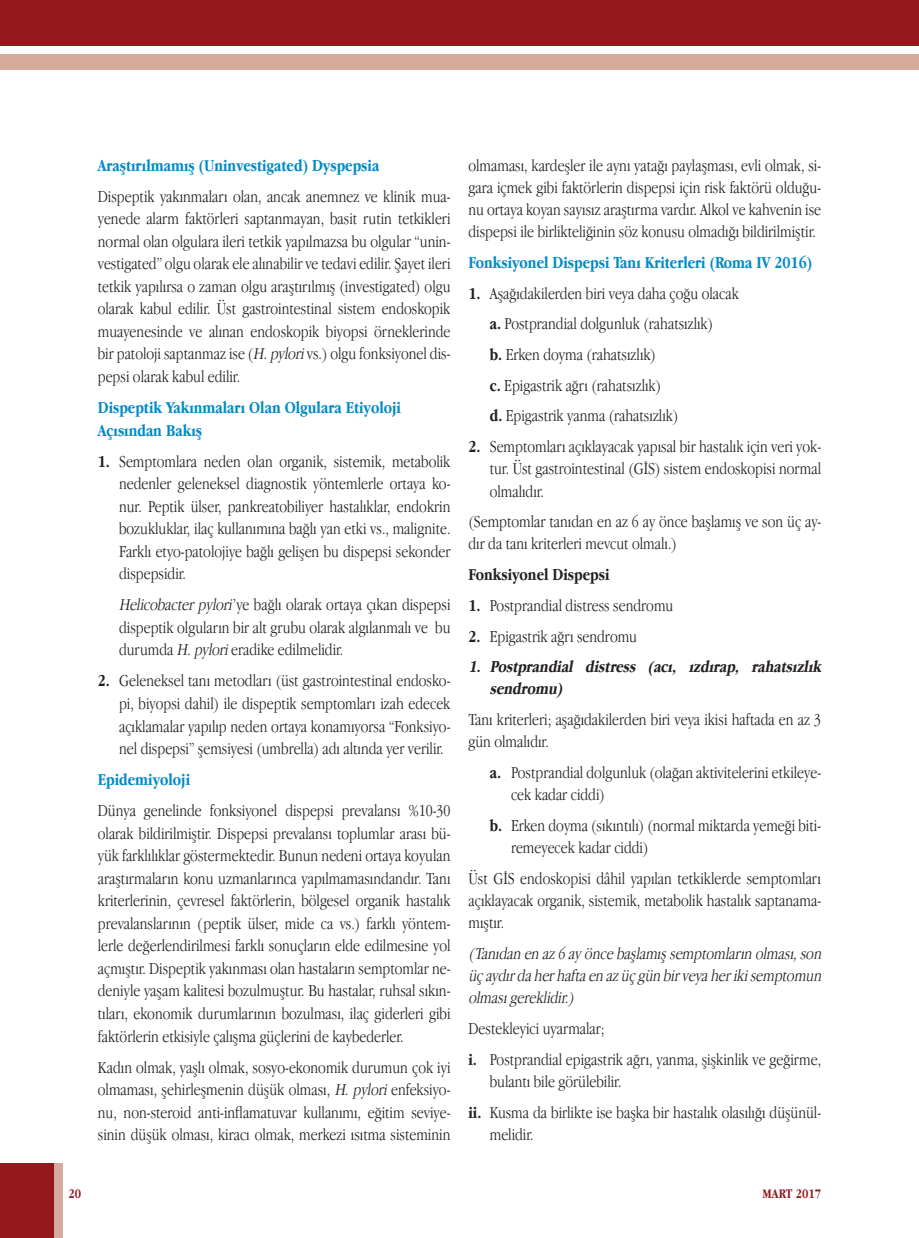
<style>
.page{position:relative;width:919px;height:1238px;background:#fff}
.page>*{position:absolute;margin:0;border:0;box-sizing:border-box;transform-origin:0 0}
.t1{font:300 17.25px/22.5px "Apple Garamond";color:#231f20;text-align:justify}
.t2{font:700 17.25px/22.5px "Apple Garamond";color:#008ac8}
.t3{font:italic 300 17.25px/22.2px "Apple Garamond";color:#231f20;text-align:justify}
.t4{font:italic 700 17.25px/22.2px "Apple Garamond";color:#231f20}
.t5{font:700 17.25px "Apple Garamond";color:#231f20}
.t6{font:700 13.5px "Apple Garamond";color:#93191d}
.s1{font-style:italic}
.s2{font-weight:700}
</style>
<div class="page">
<div style="left:0;top:1163px;width:54px;height:74px;background:#93191d"></div>
<div style="left:54px;top:1163px;width:8px;height:74px;background:#d6ab9c"></div>
<div style="left:0;top:54px;width:918px;height:15px;background:#d6ab9c"></div>
<div style="left:0;top:0;width:918px;height:45px;background:#93191d"></div>
<p class="t2" style="left:98px;top:154px;width:283px">Araştırılmamış (Uninvestigated) Dyspepsia</p>
<p class="t1" style="left:98px;top:185px;width:354px">Dispeptik yakınmaları olan, ancak anemnez ve klinik mua&shy;yenede alarm faktörleri saptanmayan, basit rutin tetkikleri normal olan olgulara ileri tetkik yapılmazsa bu olgular “unin&shy;vestigated” olgu olarak ele alınabilir ve tedavi edilir. Şayet ileri tetkik yapılırsa o zaman olgu araştırılmış (investigated) olgu olarak kabul edilir. Üst gastrointestinal sistem endoskopik muayenesinde ve alınan endoskopik biyopsi örneklerinde bir patoloji saptanmaz ise (<span class="s1">H.pylori</span>vs.) olgu fonksiyonel dis&shy;pepsi olarak kabul edilir.</p>
<p class="t2" style="left:98px;top:396px;width:304px">Dispeptik Yakınmaları Olan Olgulara Etiyoloji<br>Açısından Bakış</p>
<p class="t1" style="left:119px;top:449px;width:333px;text-indent:-21px"><span class="s2">1.</span> Semptomlara neden olan organik, sistemik, metabolik nedenler geleneksel diagnostik yöntemlerle ortaya ko&shy;nur. Peptik ülser, pankreatobiliyer hastalıklar, endokrin bozukluklar, ilaç kullanımına bağlı yan etki vs., malignite.<br>Farklı etyo-patolojiye bağlı gelişen bu dispepsi sekonder dispepsidir.</p>
<p class="t1" style="left:119px;top:593px;width:333px"><span class="s1">Helicobacterpylori</span>’ye bağlı olarak ortaya çıkan dispepsi dispeptik olguların bir alt grubu olarak algılanmalı ve bu durumda <span class="s1">H.pylori</span>eradike edilmelidir.</p>
<p class="t1" style="left:119px;top:669px;width:333px;text-indent:-21px"><span class="s2">2.</span> Geleneksel tanı metodları (üst gastrointestinal endosko&shy;pi, biyopsi dahil) ile dispeptik semptomları izah edecek açıklamalar yapılıp neden ortaya konamıyorsa “Fonksiyo&shy;nel dispepsi” şemsiyesi (umbrella) adı altında yer verilir.</p>
<p class="t2" style="left:98px;top:768px;width:94px">Epidemiyoloji</p>
<p class="t1" style="left:98px;top:799px;width:354px">Dünya genelinde fonksiyonel dispepsi prevalansı %10-30 olarak bildirilmiştir. Dispepsi prevalansı toplumlar arası bü&shy;yük farklılıklar göstermektedir. Bunun nedeni ortaya koyulan araştırmaların konu uzmanlarınca yapılmamasındandır. Tanı kriterlerinin, çevresel faktörlerin, bölgesel organik hastalık prevalanslarının (peptik ülser, mide ca vs.) farklı yöntem&shy;lerle değerlendirilmesi farklı sonuçların elde edilmesine yol açmıştır. Dispeptik yakınması olan hastaların semptomlar ne&shy;deniyle yaşam kalitesi bozulmuştur. Bu hastalar, ruhsal sıkın&shy;tıları, ekonomik durumlarının bozulması, ilaç giderleri gibi faktörlerin etkisiyle çalışma güçlerini de kaybederler.</p>
<p class="t1" style="left:98px;top:1055px;width:354px">Kadın olmak, yaşlı olmak, sosyo-ekonomik durumun çok iyi olmaması, şehirleşmenin düşük olması, <span class="s1">H.pylori</span>enfeksiyo&shy;nu, non-steroid anti-inflamatuvar kullanımı, eğitim seviye&shy;sinin düşük olması, kiracı olmak, merkezi ısıtma sisteminin</p>
<p class="t1" style="left:468px;top:154px;width:354px">olmaması, kardeşler ile aynı yatağı paylaşması, evli olmak, si&shy;gara içmek gibi faktörlerin dispepsi için risk faktörü olduğu&shy;nu ortaya koyan sayısız araştırma vardır. Alkol ve kahvenin ise dispepsi ile birlikteliğinin söz konusu olmadığı bildirilmiştir.</p>
<p class="t2" style="left:468px;top:251px;width:345px">Fonksiyonel Dispepsi Tanı Kriterleri (Roma IV 2016)</p>
<p class="t1" style="left:489px;top:277px;width:250px;line-height:30.8px;text-align:left;text-indent:-21px"><span class="s2">1.</span> Aşağıdakilerden biri veya daha çoğu olacak <span class="s2">a.</span> Postprandial dolgunluk (rahatsızlık)<br><span class="s2">b.</span> Erken doyma (rahatsızlık)<br><span class="s2">c.</span> Epigastrik ağrı (rahatsızlık)<br><span class="s2">d.</span> Epigastrik yanma (rahatsızlık)</p>
<p class="t1" style="left:489px;top:435px;width:333px;text-indent:-21px"><span class="s2">2.</span> Semptomları açıklayacak yapısal bir hastalık için veri yok&shy;tur. Üst gastrointestinal (GİS) sistem endoskopisi normal olmalıdır.</p>
<p class="t1" style="left:468px;top:510px;width:354px">(Semptomlar tanıdan en az 6 ay önce başlamış ve son üç ay&shy;dır da tanı kriterleri mevcut olmalı.)</p>
<p class="t5" style="left:468px;top:565px;width:142px">Fonksiyonel Dispepsi</p>
<p class="t1" style="left:468px;top:593px;width:206px"><span class="s2">1.</span> Postprandial distress sendromu</p>
<p class="t1" style="left:468px;top:624px;width:170px"><span class="s2">2.</span> Epigastrik ağrı sendromu</p>
<p class="t4" style="left:489px;top:655px;width:336px;text-indent:-21px">1. Postprandial distress (acı, ızdırap, rahatsızlık sendromu)</p>
<p class="t1" style="left:468px;top:708px;width:354px">Tanı kriterleri; aşağıdakilerden biri veya ikisi haftada en az 3 gün olmalıdır.</p>
<p class="t1" style="left:511px;top:761px;width:311px;text-indent:-21px"><span class="s2">a.</span> Postprandial dolgunluk (olağan aktivitelerini etkileye&shy;cek kadar ciddi)</p>
<p class="t1" style="left:511px;top:814px;width:311px;text-indent:-21px"><span class="s2">b.</span> Erken doyma (sıkıntılı) (normal miktarda yemeği biti&shy;remeyecek kadar ciddi)</p>
<p class="t1" style="left:468px;top:866px;width:354px">Üst GİS endoskopisi dâhil yapılan tetkiklerde semptomları açıklayacak organik, sistemik, metabolik hastalık saptanama&shy;mıştır.</p>
<p class="t3" style="left:468px;top:941px;width:357px">(Tanıdan en az6 ay önce başlamışsemptomların olması,son üçaydırdaherhaftaen azüçgün birveyaherikisemptomun olmasıgereklidir.)</p>
<p class="t1" style="left:468px;top:1012px;width:354px;line-height:30.8px">Destekleyici uyarmalar;<br><span class="s2">i.</span> Postprandial epigastrik ağrı, yanma, şişkinlik ve geğirme,</p>
<p class="t1" style="left:468px;top:1065px;width:354px;line-height:30.8px;text-indent:21px">bulantı bile görülebilir.<br><span class="s2">ii.</span> Kusma da birlikte ise başka bir hastalık olasılığı düşünül-</p>
<p class="t1" style="left:489px;top:1122px;width:45px">melidir.</p>
<p class="t6" style="left:68px;top:1186px;width:14px">20</p>
<p class="t6" style="left:762px;top:1186px;width:60px">MART 2017</p>
</div>
